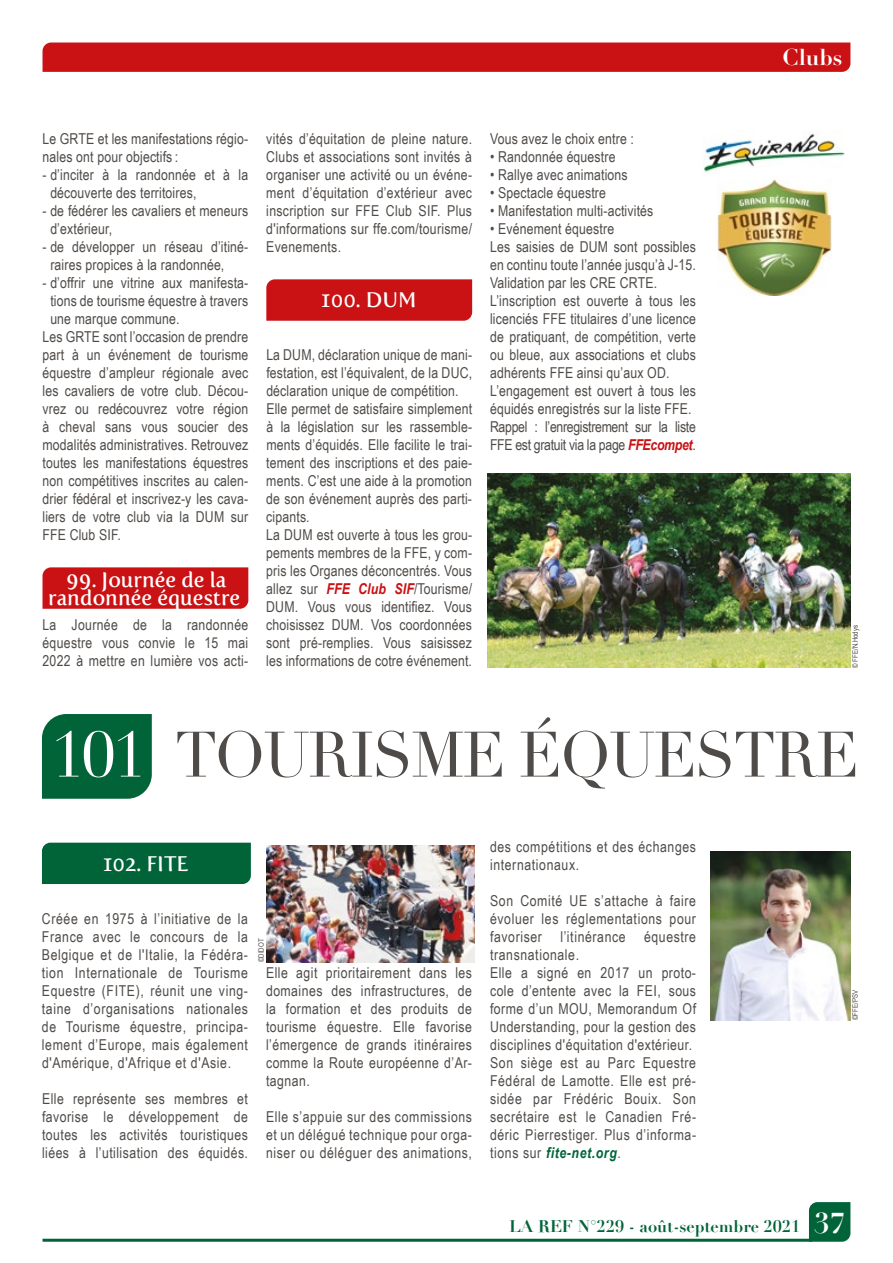
<style>
.page{position:relative;width:893px;height:1263px;background:#fff}
.page>*{position:absolute;margin:0;border:0;box-sizing:border-box;transform-origin:0 0}
.t1{font:63px "Didot";letter-spacing:-.03em;color:#4f4b48}
.t2{font:700 22.5px "Didot";color:#fff}
.t3{font:21px/18px "Fertigo Pro";color:#fff;text-align:center}
.t4{font:700 16.5px "Didot";color:#006438}
.t5{font:15px/18px "Arial Narrow";letter-spacing:.01em;color:#4f4b48}
.t6{font:15px/18px "Arial Narrow";letter-spacing:.04em;color:#4f4b48}
.t7{font:7.5px "Arial Narrow";letter-spacing:-.005em;color:#4f4b48}
.s1{font-weight:700;font-style:italic;color:#ca1114}
.s2{color:#fff}
.s3{font-weight:700;font-style:italic;color:#006438}
.s4{font-size:28.05px;color:#fff}
</style>
<div class="page">
<div style="left:43px;top:43px;width:807px;height:29px;background:#ca1114"></div>
<div style="left:43px;top:567px;width:205px;height:42px;background:#ca1114"></div>
<div style="left:266px;top:279px;width:206px;height:42px;background:#ca1114"></div>
<img style="left:718px;top:179px;width:113px;height:117px">
<img style="left:703px;top:133px;width:141px;height:40px">
<div style="left:42px;top:843px;width:209px;height:41px;background:#006438"></div>
<div style="left:42px;top:714px;width:110px;height:85px;background:#006438"></div>
<img style="left:267px;top:845px;width:208px;height:117px">
<img style="left:710px;top:852px;width:140px;height:168px">
<img style="left:488px;top:473px;width:362px;height:195px">
<div style="left:809px;top:1202px;width:41px;height:40px;background:#006438"></div>
<hr style="left:43px;top:1239px;width:769px;height:3px;background:#006438">
<p class="t5" style="left:43px;top:129px;width:207px">Le GRTE et les manifestations régio&shy;nales ont pour objectifs :</p>
<p class="t5" style="left:50px;top:165px;width:199px;text-indent:-8px">- d’inciter à la randonnée et à la découverte des territoires,</p>
<p class="t5" style="left:50px;top:201px;width:199px;text-indent:-8px">- de fédérer les cavaliers et meneurs d’extérieur,</p>
<p class="t5" style="left:50px;top:237px;width:199px;text-indent:-8px">- de développer un réseau d’itiné&shy;raires propices à la randonnée,</p>
<p class="t5" style="left:43px;top:273px;width:207px">- d’offrir une vitrine aux manifesta-</p>
<p class="t5" style="left:50px;top:291px;width:199px">tions de tourisme équestre à travers</p>
<p class="t5" style="left:50px;top:309px;width:131px">une marque commune.</p>
<p class="t5" style="left:43px;top:327px;width:207px">Les GRTE sont l’occasion de prendre</p>
<p class="t5" style="left:43px;top:345px;width:207px">part à un événement de tourisme</p>
<p class="t5" style="left:43px;top:363px;width:207px">équestre d’ampleur régionale avec</p>
<p class="t5" style="left:42px;top:381px;width:207px">les cavaliers de votre club. Décou-</p>
<p class="t5" style="left:42px;top:399px;width:207px">vrez ou redécouvrez votre région</p>
<p class="t5" style="left:42px;top:417px;width:207px">à cheval sans vous soucier des</p>
<p class="t5" style="left:42px;top:435px;width:207px">modalités administratives. Retrouvez</p>
<p class="t5" style="left:42px;top:453px;width:207px">toutes les manifestations équestres</p>
<p class="t5" style="left:42px;top:471px;width:207px">non compétitives inscrites au calen-</p>
<p class="t5" style="left:42px;top:489px;width:207px">drier fédéral et inscrivez-y les cava-</p>
<p class="t5" style="left:42px;top:507px;width:207px">liers de votre club via la DUM sur</p>
<p class="t5" style="left:42px;top:525px;width:80px">FFE Club SIF.</p>
<h3 class="t3" style="left:48px;top:570px;width:193px">99. Journée de la randonnée équestre</h3>
<p class="t5" style="left:43px;top:615px;width:207px;text-align:justify">La Journée de la randonnée équestre vous convie le 15 mai 2022 à mettre en lumière vos acti-</p>
<p class="t5" style="left:266px;top:129px;width:207px;text-align:justify">vités d’équitation de pleine nature.<br>Clubs et associations sont invités à organiser une activité ou un événe&shy;ment d’équitation d’extérieur avec inscription sur FFE Club SIF. Plus d'informations sur ffe.com/tourisme/ Evenements.</p>
<h3 class="t3" style="left:321px;top:291px;width:97px">100. DUM</h3>
<p class="t5" style="left:266px;top:345px;width:207px">La DUM, déclaration unique de mani&shy;festation, est l’équivalent, de la DUC, déclaration unique de compétition.<br>Elle permet de satisfaire simplement à la législation sur les rassemble&shy;ments d’équidés. Elle facilite le trai&shy;tement des inscriptions et des paie&shy;ments. C’est une aide à la promotion de son événement auprès des parti&shy;cipants.<br>La DUM est ouverte à tous les grou&shy;pements membres de la FFE, y com&shy;pris les Organes déconcentrés. Vous allez sur <span class="s1">FFE Club SIF</span>/Tourisme/ DUM. Vous vous identifiez. Vous choisissez DUM. Vos coordonnées sont pré-remplies. Vous saisissez les informations de cotre événement.</p>
<p class="t5" style="left:490px;top:129px;width:145px">Vous avez le choix entre :</p>
<p class="t5" style="left:490px;top:147px;width:127px">• Randonnée équestre</p>
<p class="t5" style="left:490px;top:165px;width:139px">• Rallye avec animations</p>
<p class="t5" style="left:490px;top:183px;width:117px">• Spectacle équestre</p>
<p class="t5" style="left:490px;top:201px;width:165px">• Manifestation multi-activités</p>
<p class="t5" style="left:490px;top:219px;width:207px">• Evénement équestre<br>Les saisies de DUM sont possibles en continu toute l’année jusqu’à J-15.<br>Validation par les CRE CRTE.<br>L’inscription est ouverte à tous les licenciés FFE titulaires d’une licence de pratiquant, de compétition, verte ou bleue, aux associations et clubs adhérents FFE ainsi qu’aux OD.<br>L’engagement est ouvert à tous les équidés enregistrés sur la liste FFE.<br>Rappel : l’enregistrement sur la liste FFE est gratuit via la page <span class="s1">FFEcompet</span>.</p>
<h2 class="t2" style="left:782px;top:43px;width:62px">Clubs</h2>
<p class="t7" style="left:850px;top:668px;width:44px;rotate:-90deg">© FFE/N.Hodys</p>
<h1 class="t1" style="left:51px;top:717px;width:809px"><span class="s2">101</span> TOURISME ÉQUESTRE</h1>
<h3 class="t3" style="left:103px;top:854px;width:87px">102. FITE</h3>
<p class="t5" style="left:42px;top:909px;width:208px;text-align:justify">Créée en 1975 à l’initiative de la France avec le concours de la Belgique et de l'Italie, la Fédéra&shy;tion Internationale de Tourisme Equestre (FITE), réunit une ving&shy;taine d’organisations nationales de Tourisme équestre, principa&shy;lement d’Europe, mais également d'Amérique, d'Afrique et d'Asie.</p>
<p class="t5" style="left:42px;top:1089px;width:207px;text-align:justify">Elle représente ses membres et favorise le développement de toutes les activités touristiques liées à l’utilisation des équidés.</p>
<p class="t7" style="left:256px;top:962px;width:25px;rotate:-90deg">©DIDOT</p>
<p class="t5" style="left:266px;top:963px;width:208px;text-align:justify">Elle agit prioritairement dans les domaines des infrastructures, de la formation et des produits de tourisme équestre. Elle favorise l’émergence de grands itinéraires comme la Route européenne d’Ar&shy;tagnan.</p>
<p class="t5" style="left:266px;top:1107px;width:207px;text-align:justify">Elle s’appuie sur des commissions et un délégué technique pour orga&shy;niser ou déléguer des animations,</p>
<p class="t6" style="left:490px;top:837px;width:207px">des compétitions et des échanges internationaux.</p>
<p class="t6" style="left:490px;top:891px;width:207px">Son Comité UE s’attache à faire évoluer les réglementations pour favoriser l’itinérance équestre transnationale.<br>Elle a signé en 2017 un proto&shy;cole d’entente avec la FEI, sous forme d’un MOU, Memorandum Of<br>Understanding, pour la gestion des disciplines d'équitation d'extérieur.<br>Son siège est au Parc Equestre<br>Fédéral de Lamotte. Elle est pré&shy;sidée par Frédéric Bouix. Son secrétaire est le Canadien Fré&shy;déric Pierrestiger. Plus d’informa&shy;tions sur <span class="s3">fite-net.org</span>.</p>
<p class="t7" style="left:850px;top:1020px;width:31px;rotate:-90deg">©FFE/PSV</p>
<p class="t4" style="left:509px;top:1216px;width:338px">LA REF N°229 - août-septembre 2021 <span class="s4">37</span></p>
</div>
